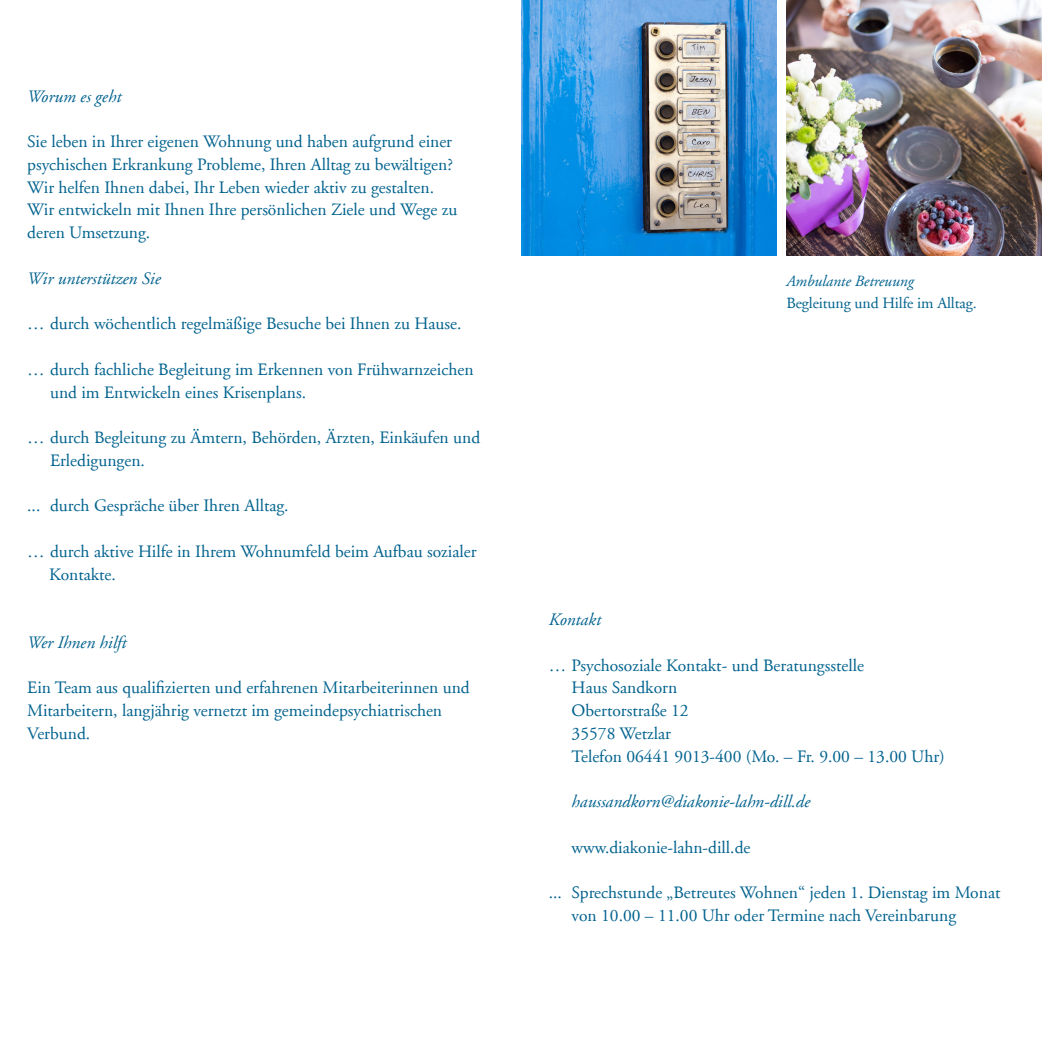
<style>
.page{position:relative;width:1042px;height:1042px;background:#fff}
.page>*{position:absolute;margin:0;border:0;box-sizing:border-box;transform-origin:0 0}
.gt_überschrift_ff{font:17.5px/22.8px "Adobe Garamond";color:#00628e}
.gt_ff{font:17.5px/22.8px "Adobe Garamond";color:#00628e}
.gt_überschrift_ff-2{font:italic 17.5px "Adobe Garamond";color:#00628e}
.gt_bu_ff{font:italic 17.5px "Adobe Garamond";color:#00628e}
.gt_ff-2{font:italic 17.5px "Adobe Garamond";color:#00628e}
.gt_bu_ff-2{font:15.75px "Adobe Garamond";letter-spacing:-.005em;color:#00628e}
.gt_bu_ff-3{font:italic 15.75px "Adobe Garamond";color:#00628e}
</style>
<div class="page">
<img style="left:521px;top:0;width:255px;height:255px">
<img style="left:786px;top:0;width:256px;height:255px">
<p class="gt_überschrift_ff-2" style="left:27px;top:87px;width:96px">Worum es geht</p>
<p class="gt_überschrift_ff" style="left:27px;top:131px;width:426px">Sie leben in Ihrer eigenen Wohnung und haben aufgrund einer</p>
<p class="gt_überschrift_ff" style="left:27px;top:153px;width:427px">psychischen Erkrankung Probleme, Ihren Alltag zu bewältigen?</p>
<p class="gt_überschrift_ff" style="left:27px;top:176px;width:408px">Wir helfen Ihnen dabei, Ihr Leben wieder aktiv zu gestalten.</p>
<p class="gt_überschrift_ff" style="left:27px;top:199px;width:431px">Wir entwickeln mit Ihnen Ihre persönlichen Ziele und Wege zu deren Umsetzung.</p>
<p class="gt_überschrift_ff-2" style="left:27px;top:269px;width:135px">Wir unterstützen Sie</p>
<p class="gt_überschrift_ff" style="left:27px;top:313px;width:436px">… durch wöchentlich regelmäßige Besuche bei Ihnen zu Hause.</p>
<p class="gt_überschrift_ff" style="left:50px;top:358px;width:425px;text-indent:-23px">… durch fachliche Begleitung im Erkennen von Frühwarnzeichen und im Entwickeln eines Krisenplans.</p>
<p class="gt_überschrift_ff" style="left:50px;top:426px;width:432px;text-indent:-23px">… durch Begleitung zu Ämtern, Behörden, Ärzten, Einkäufen und<br>Erledigungen.</p>
<p class="gt_überschrift_ff" style="left:27px;top:495px;width:263px">... durch Gespräche über Ihren Alltag.</p>
<p class="gt_überschrift_ff" style="left:27px;top:540px;width:451px">… durch aktive Hilfe in Ihrem Wohnumfeld beim Aufbau sozialer</p>
<p class="gt_überschrift_ff" style="left:49px;top:563px;width:68px">Kontakte.</p>
<p class="gt_überschrift_ff-2" style="left:27px;top:633px;width:101px">Wer Ihnen hilft</p>
<p class="gt_überschrift_ff" style="left:27px;top:677px;width:444px">Ein Team aus qualifizierten und erfahrenen Mitarbeiterinnen und<br>Mitarbeitern, langjährig vernetzt im gemeindepsychiatrischen</p>
<p class="gt_überschrift_ff" style="left:27px;top:722px;width:64px">Verbund.</p>
<p class="gt_bu_ff-3" style="left:786px;top:272px;width:129px">Ambulante Betreuung</p>
<p class="gt_bu_ff-2" style="left:786px;top:295px;width:192px">Begleitung und Hilfe im Alltag.</p>
<p class="gt_ff-2" style="left:549px;top:610px;width:54px">Kontakt</p>
<p class="gt_ff" style="left:572px;top:654px;width:294px;text-indent:-23px">… Psychosoziale Kontakt- und Beratungsstelle<br>Haus Sandkorn</p>
<p class="gt_ff" style="left:572px;top:699px;width:118px">Obertorstraße 12</p>
<p class="gt_ff" style="left:572px;top:722px;width:101px">35578 Wetzlar</p>
<p class="gt_ff" style="left:572px;top:745px;width:375px">Telefon 06441 9013-400 (Mo. – Fr. 9.00 – 13.00 Uhr)</p>
<p class="gt_bu_ff" style="left:572px;top:792px;width:240px">haussandkorn@diakonie-lahn-dill.de</p>
<p class="gt_ff" style="left:572px;top:836px;width:180px">www.diakonie-lahn-dill.de</p>
<p class="gt_ff" style="left:572px;top:881px;width:430px;text-indent:-23px">... Sprechstunde „Betreutes Wohnen“ jeden 1. Dienstag im Monat von 10.00 – 11.00 Uhr oder Termine nach Vereinbarung</p>
</div>
